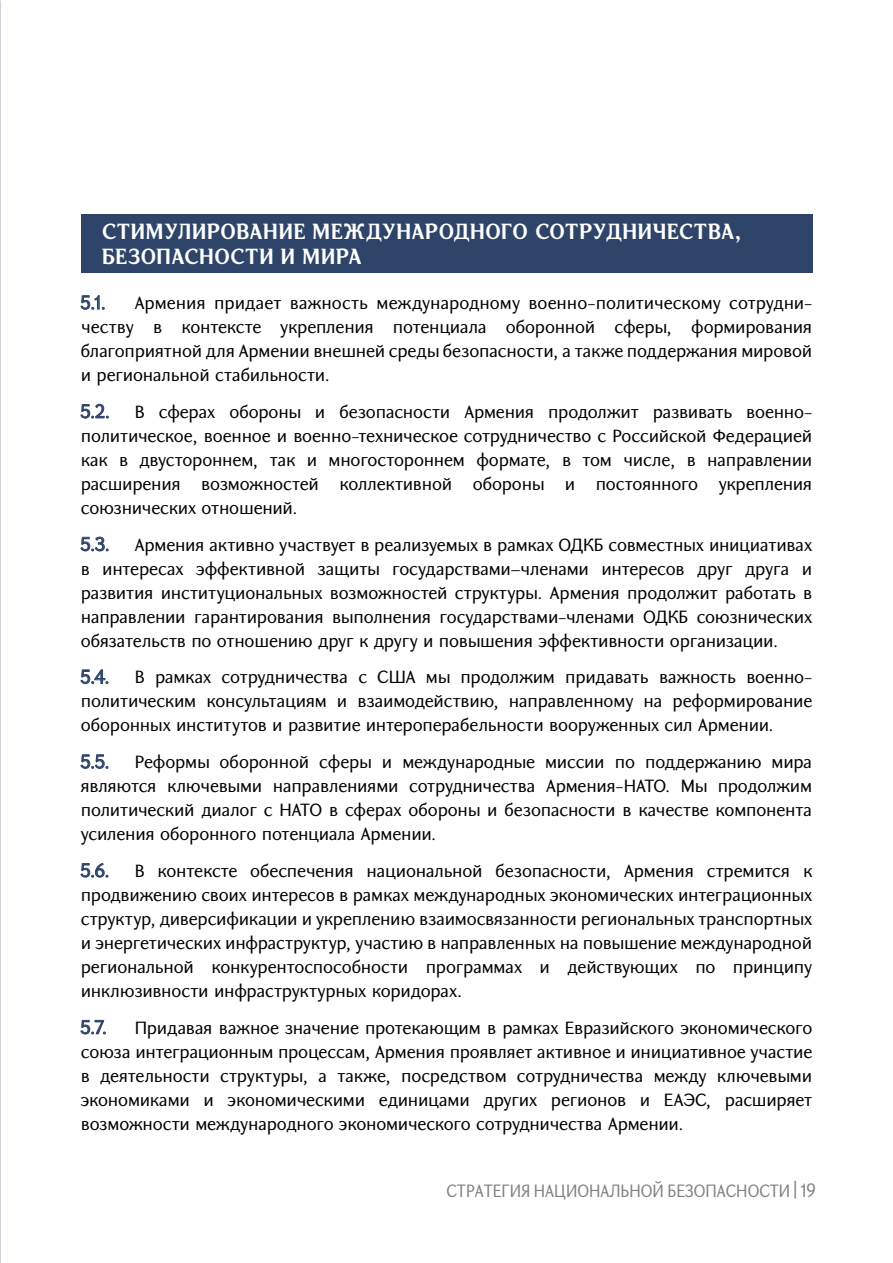
<style>
.page{position:relative;width:893px;height:1263px;background:#fff}
.page>*{position:absolute;margin:0;border:0;box-sizing:border-box;transform-origin:0 0}
.t1{font:700 21px/25.2px "GHEA Kantegh";letter-spacing:.025em;color:#fff}
.t2{font:18.15px "GHEA Koryun";color:#808285;scale:.91 1}
.t3{font:18px/24px "GHEA Koryun";letter-spacing:-.01em;color:#000;text-align:justify}
.t4{font:18px "GHEA Koryun";color:#2e4469}
.s1{font-family:"GHEA Dvin"}
</style>
<div class="page">
<div style="left:81px;top:214px;width:731px;height:59px;background:#2e4469"></div>
<svg style="left:81px;top:295px;width:23px;height:15px"></svg>
<svg style="left:81px;top:403px;width:28px;height:15px"></svg>
<svg style="left:81px;top:536px;width:27px;height:15px"></svg>
<svg style="left:81px;top:669px;width:27px;height:15px"></svg>
<svg style="left:81px;top:754px;width:27px;height:15px"></svg>
<svg style="left:81px;top:862px;width:27px;height:15px"></svg>
<svg style="left:81px;top:1019px;width:25px;height:15px"></svg>
<p class="t1" style="left:102px;top:218px;width:641px">СТИМУЛИРОВАНИЕ МЕЖДУНАРОДНОГО СОТРУДНИЧЕСТВА,<br>БЕЗОПАСНОСТИ И МИРА</p>
<p class="t4" style="left:81px;top:292px;width:27px">5.1.</p>
<p class="t3" style="left:81px;top:291px;width:733px;text-indent:54px">Армения придает важность международному военно-политическому сотрудни&shy;честву в контексте укрепления потенциала оборонной сферы, формирования благоприятной для Армении внешней среды безопасности, а также поддержания мировой и региональной стабильности.</p>
<p class="t4" style="left:81px;top:401px;width:31px">5.2.</p>
<p class="t3" style="left:81px;top:400px;width:733px;text-indent:54px">В сферах обороны и безопасности Армения продолжит развивать военно&shy;политическое, военное и военно-техническое сотрудничество с Российской Федерацией как в двустороннем, так и многостороннем формате, в том числе, в направлении расширения возможностей коллективной обороны и постоянного укрепления союзнических отношений.</p>
<p class="t4" style="left:81px;top:533px;width:31px">5.3.</p>
<p class="t3" style="left:81px;top:532px;width:733px;text-indent:54px">Армения активно участвует в реализуемых в рамках ОДКБ совместных инициативах в интересах эффективной защиты государствами–членами интересов друг друга и развития институциональных возможностей структуры. Армения продолжит работать в направлении гарантирования выполнения государствами-членами ОДКБ союзнических обязательств по отношению друг к другу и повышения эффективности организации.</p>
<p class="t4" style="left:81px;top:666px;width:30px">5.4.</p>
<p class="t3" style="left:81px;top:665px;width:733px;text-indent:54px">В рамках сотрудничества с США мы продолжим придавать важность военно&shy;политическим консультациям и взаимодействию, направленному на реформирование оборонных институтов и развитие интероперабельности вооруженных сил Армении.</p>
<p class="t4" style="left:81px;top:751px;width:30px">5.5.</p>
<p class="t3" style="left:81px;top:750px;width:733px;text-indent:54px">Реформы оборонной сферы и международные миссии по поддержанию мира являются ключевыми направлениями сотрудничества Армения-НАТО. Мы продолжим политический диалог с НАТО в сферах обороны и безопасности в качестве компонента усиления оборонного потенциала Армении.</p>
<p class="t4" style="left:81px;top:860px;width:30px">5.6.</p>
<p class="t3" style="left:81px;top:859px;width:733px;text-indent:54px">В контексте обеспечения национальной безопасности, Армения стремится к продвижению своих интересов в рамках международных экономических интеграционных структур, диверсификации и укреплению взаимосвязанности региональных транспортных и энергетических инфраструктур, участию в направленных на повышение международной региональной конкурентоспособности программах и действующих по принципу инклюзивности инфраструктурных коридорах.</p>
<p class="t4" style="left:81px;top:1016px;width:28px">5.7.</p>
<p class="t3" style="left:81px;top:1016px;width:733px;text-indent:54px">Придавая важное значение протекающим в рамках Евразийского экономического союза интеграционным процессам, Армения проявляет активное и инициативное участие в деятельности структуры, а также, посредством сотрудничества между ключевыми экономиками и экономическими единицами других регионов и ЕАЭС, расширяет возможности международного экономического сотрудничества Армении.</p>
<p class="t2" style="left:446px;top:1179px;width:407px">СТРАТЕГИЯ НАЦИОНАЛЬНОЙ БЕЗОПАСНОСТИ <span class="s1">|</span> 19</p>
</div>
